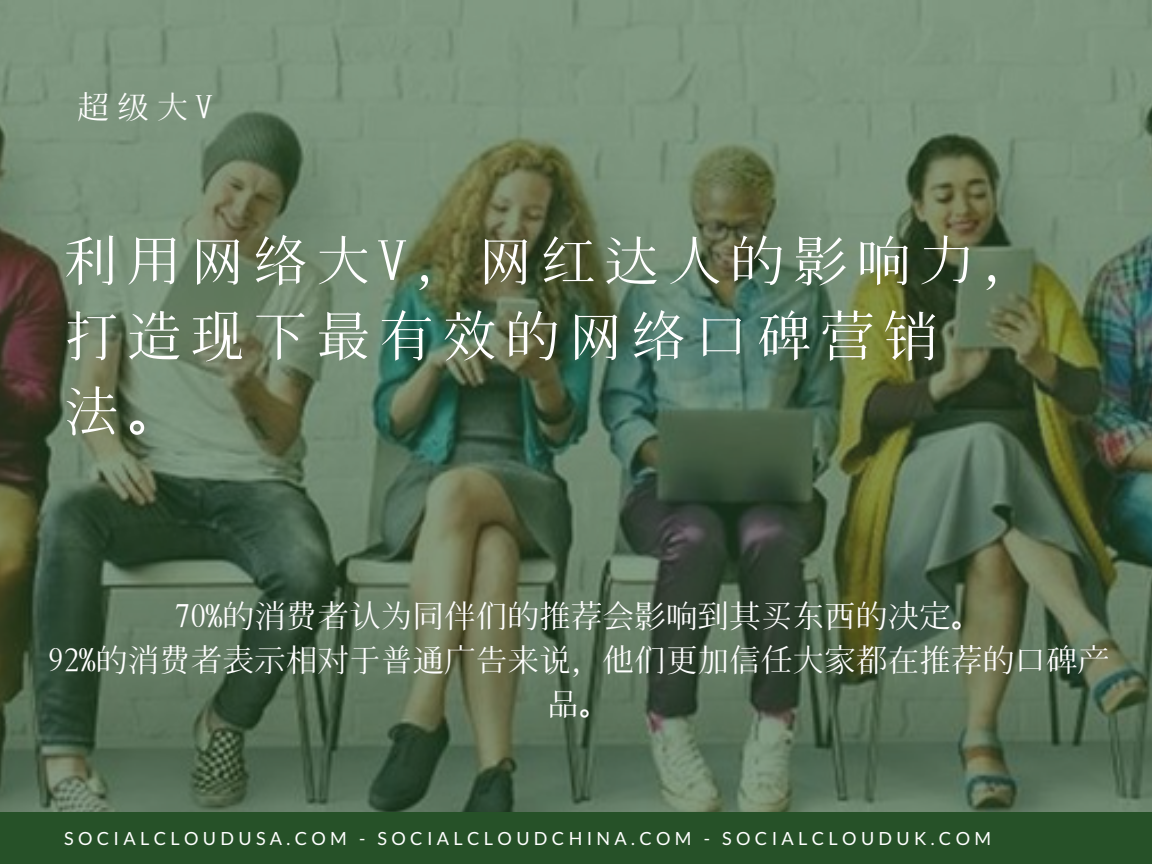
<style>
.page{position:relative;width:1152px;height:864px;background:#fff}
.page>*{position:absolute;margin:0;border:0;box-sizing:border-box;transform-origin:0 0}
.t1{font:54.3px/75.3px "Hana Min A";letter-spacing:.16em;color:#fff}
.t2{font:31.65px/43.8px "Hana Min A";color:#fff;text-align:center}
.t3{font:18.15px "Lato";letter-spacing:.24em;color:#fff}
</style>
<div class="page">
<img style="left:0;top:0;width:1152px;height:812px">
<div style="left:0;top:812px;width:1152px;height:52px;background:#265128"></div>
<p class="t2" style="left:78px;top:86px;width:136px">超级大V</p>
<h1 class="t1" style="left:64px;top:224px;width:974px">利用网络大V，网红达人的影响力，打造现下最有效的网络口碑营销<br>法。</h1>
<p class="t2" style="left:48px;top:594px;width:1063px">70%的消费者认为同伴们的推荐会影响到其买东西的决定。<br>92%的消费者表示相对于普通广告来说，他们更加信任大家都在推荐的口碑产品。</p>
<p class="t3" style="left:64px;top:827px;width:929px">SOCIALCLOUDUSA.COM - SOCIALCLOUDCHINA.COM - SOCIALCLOUDUK.COM</p>
</div>
